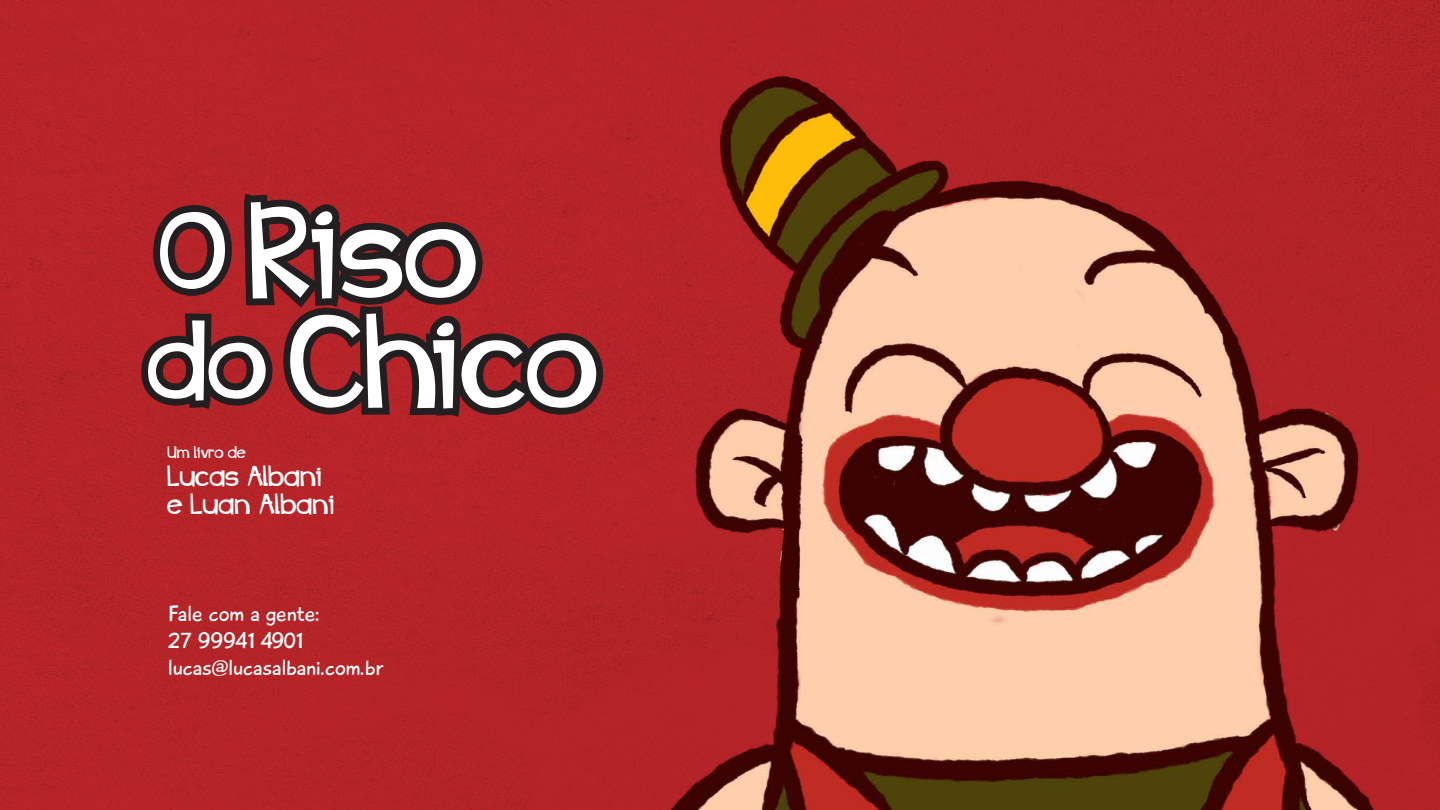
<style>
.page{position:relative;width:1440px;height:810px;background:#b62428}
.page>*{position:absolute;margin:0;border:0;box-sizing:border-box;transform-origin:0 0}
.t1{font:29.17px/28px "whizbangpow";color:#fff}
.t2{font:22.58px/27.2px "Playtime With Hot Toddies";color:#fff}
.t3{font:16.95px "whizbangpow";color:#fff}
</style>
<div class="page">
<svg style="left:133px;top:185px;width:439px;height:240px"></svg>
<img style="left:572px;top:0;width:868px;height:810px">
<p class="t3" style="left:168px;top:441px;width:80px">Um livro de</p>
<p class="t1" style="left:168px;top:462px;width:169px">Lucas Albani e Luan Albani</p>
<p class="t2" style="left:168px;top:600px;width:217px">Fale com a gente:<br>27 99941 4901 lucas@lucasalbani.com.br</p>
</div>
